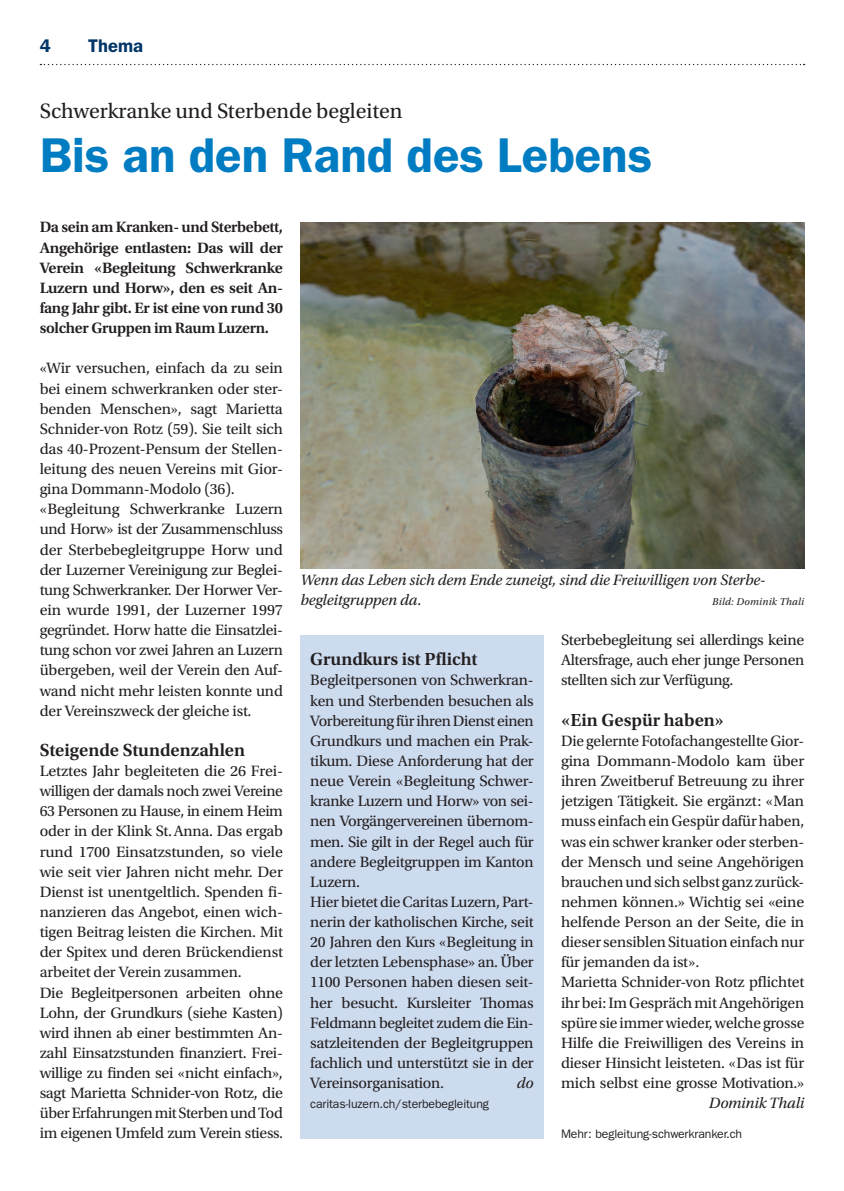
<style>
.page{position:relative;width:844px;height:1191px;background:#fff}
.page>*{position:absolute;margin:0;border:0;box-sizing:border-box;transform-origin:0 0}
.t1{font:600 49px "ITC Franklin Gothic Std";color:#007cc2}
.t2{font:21.88px "Utopia Std";color:#231f20}
.t3{font:600 18.38px "Utopia Std";color:#231f20}
.t4{font:600 18.38px "ITC Franklin Gothic Std";letter-spacing:.005em;color:#003667}
.t5{font:15.75px/20.1px "Utopia Std";letter-spacing:-.015em;color:#231f20}
.t6{font:600 15.75px/20.1px "Utopia Std";letter-spacing:-.02em;color:#231f20;text-align:justify}
.t7{font:italic 15.75px/20.1px "Utopia Std";letter-spacing:-.01em;color:#231f20}
.t8{font:12.25px "ITC Franklin Gothic Std";letter-spacing:-.01em;color:#231f20}
.t9{font:italic 10.5px "Utopia Std";letter-spacing:.02em;color:#231f20}
</style>
<div class="page">
<svg style="left:40px;top:64px;width:764px;height:1px"></svg>
<img style="left:300px;top:222px;width:504px;height:346px">
<div style="left:300px;top:635px;width:243px;height:504px;background:#cddbef"></div>
<p class="t4" style="left:40px;top:34px;width:13px">4</p>
<p class="t4" style="left:88px;top:34px;width:57px">Thema</p>
<h2 class="t2" style="left:40px;top:99px;width:364px">Schwerkranke und Sterbende begleiten</h2>
<h1 class="t1" style="left:40px;top:126px;width:614px">Bis an den Rand des Lebens</h1>
<p class="t6" style="left:40px;top:217px;width:245px">Da sein am Kranken- und Sterbebett, Angehörige entlasten: Das will der Verein «Begleitung Schwerkranke Luzern und Horw», den es seit An&shy;fang Jahr gibt. Er ist eine von rund 30 solcher Gruppen im Raum Luzern.</p>
<p class="t5" style="left:40px;top:358px;width:245px">«Wir versuchen, einfach da zu sein bei einem schwerkranken oder ster&shy;benden Menschen», sagt Marietta Schnider-von Rotz (59). Sie teilt sich das 40-Prozent-Pensum der Stellen&shy;leitung des neuen Vereins mit Gior&shy;gina Dommann-Modolo (36). «Begleitung Schwerkranke Luzern und Horw» ist der Zusammenschluss der Sterbebegleitgruppe Horw und der Luzerner Vereinigung zur Beglei&shy;tung Schwerkranker. Der Horwer Ver&shy;ein wurde 1991, der Luzerner 1997 gegründet. Horw hatte die Einsatzlei&shy;tung schon vor zwei Jahren an Luzern übergeben, weil der Verein den Auf&shy;wand nicht mehr leisten konnte und der Vereinszweck der gleiche ist.</p>
<p class="t3" style="left:40px;top:739px;width:207px">Steigende Stundenzahlen</p>
<p class="t5" style="left:40px;top:761px;width:245px">Letztes Jahr begleiteten die 26 Frei&shy;willigen der damals noch zwei Vereine 63 Personen zu Hause, in einem Heim oder in der Klink St.Anna. Das ergab rund 1700 Einsatzstunden, so viele wie seit vier Jahren nicht mehr. Der Dienst ist unentgeltlich. Spenden fi&shy;nanzieren das Angebot, einen wich&shy;tigen Beitrag leisten die Kirchen. Mit der Spitex und deren Brückendienst arbeitet der Verein zusammen.<br>Die Begleitpersonen arbeiten ohne Lohn, der Grundkurs (siehe Kasten) wird ihnen ab einer bestimmten An&shy;zahl Einsatzstunden finanziert. Frei&shy;willige zu finden sei «nicht einfach», sagt Marietta Schnider-von Rotz, die über Erfahrungen mit Sterben und Tod im eigenen Umfeld zum Verein stiess.</p>
<p class="t7" style="left:300px;top:570px;width:466px">Wenn das Leben sich dem Ende zuneigt, sind die Freiwilligen von Sterbe&shy;begleitgruppen da.</p>
<p class="t9" style="left:712px;top:596px;width:93px">Bild: Dominik Thali</p>
<p class="t5" style="left:561px;top:630px;width:245px;text-align:justify">Sterbebegleitung sei allerdings keine Altersfrage, auch eher junge Personen stellten sich zur Verfügung.</p>
<p class="t3" style="left:561px;top:709px;width:164px">«Ein Gespür haben»</p>
<p class="t5" style="left:561px;top:731px;width:245px">Die gelernte Fotofachangestellte Gior&shy;gina Dommann-Modolo kam über ihren Zweitberuf Betreuung zu ihrer jetzigen Tätigkeit. Sie ergänzt: «Man muss einfach ein Gespür dafür haben, was ein schwer kranker oder sterben&shy;der Mensch und seine Angehörigen brauchen und sich selbst ganz zurück&shy;nehmen können.» Wichtig sei «eine helfende Person an der Seite, die in dieser sensiblen Situation einfach nur für jemanden da ist».<br>Marietta Schnider-von Rotz pflichtet ihr bei: Im Gespräch mit Angehörigen spüre sie immer wieder, welche grosse Hilfe die Freiwilligen des Vereins in dieser Hinsicht leisteten. «Das ist für mich selbst eine grosse Motivation.»</p>
<p class="t7" style="left:708px;top:1093px;width:97px">Dominik Thali</p>
<p class="t3" style="left:310px;top:649px;width:169px">Grundkurs ist Pflicht</p>
<p class="t5" style="left:310px;top:670px;width:225px">Begleitpersonen von Schwerkran&shy;ken und Sterbenden besuchen als<br>Vorbereitung für ihren Dienst einen<br>Grundkurs und machen ein Prak&shy;tikum. Diese Anforderung hat der neue Verein «Begleitung Schwer&shy;kranke Luzern und Horw» von sei&shy;nen Vorgängervereinen übernom&shy;men. Sie gilt in der Regel auch für andere Begleitgruppen im Kanton<br>Luzern.<br>Hier bietet die Caritas Luzern, Part&shy;nerin der katholischen Kirche, seit<br>20 Jahren den Kurs «Begleitung in der letzten Lebensphase» an. Über<br>1100 Personen haben diesen seit&shy;her besucht. Kursleiter Thomas<br>Feldmann begleitet zudem die Ein&shy;satzleitenden der Begleitgruppen fachlich und unterstützt sie in der<br>Vereinsorganisation.</p>
<p class="t7" style="left:517px;top:1073px;width:18px">do</p>
<p class="t8" style="left:310px;top:1097px;width:180px">caritas-luzern.ch/sterbebegleitung</p>
<p class="t8" style="left:561px;top:1127px;width:183px">Mehr: begleitung-schwerkranker.ch</p>
</div>
